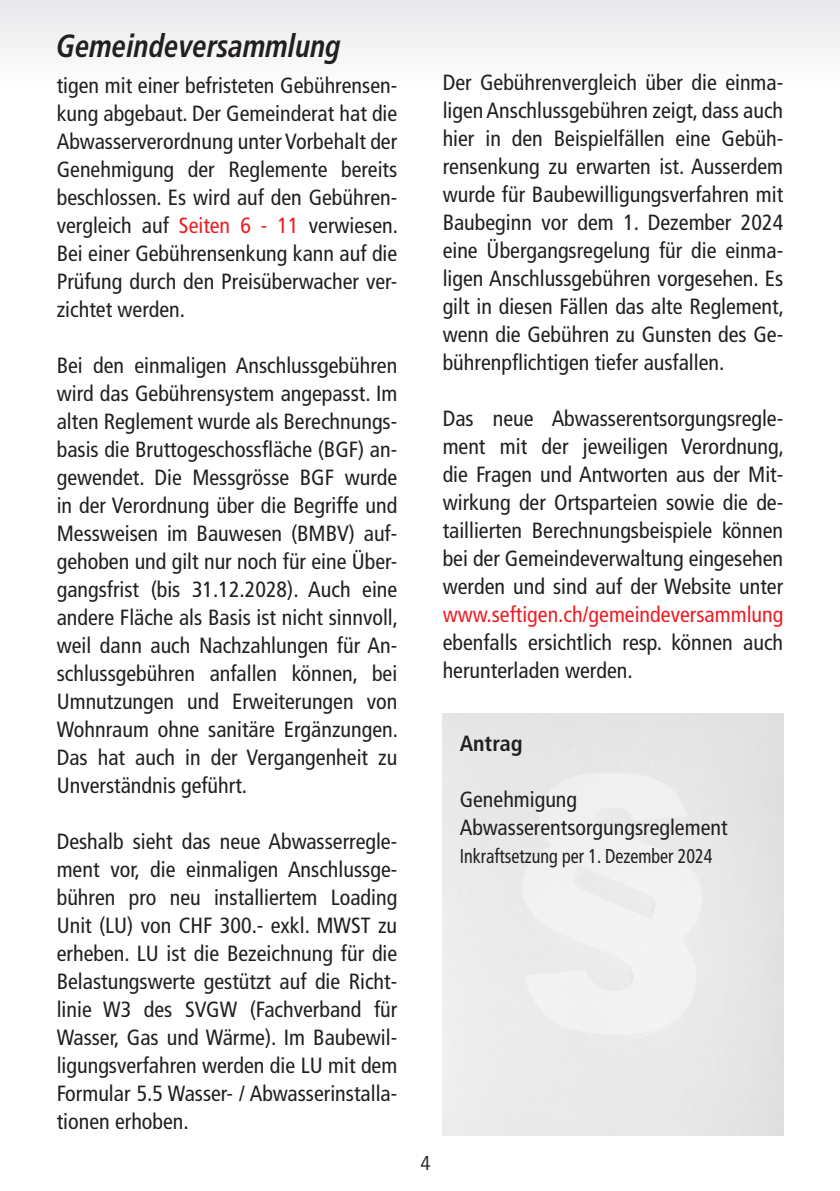
<style>
.page{position:relative;width:840px;height:1191px;background:#fff}
.page>*{position:absolute;margin:0;border:0;box-sizing:border-box;transform-origin:0 0}
.t1{font:italic 700 condensed 32px "Frutiger LT Std";color:#231f20;scale:.9 1}
.t2{font:condensed 22px/28px "Frutiger LT Std";color:#231f20;text-align:justify}
.t3{font:700 condensed 22px "Frutiger LT Std";color:#231f20}
.t4{font:condensed 20px "Frutiger LT Std";color:#231f20;scale:.9 1}
.t5{font:18px "News Gothic Std";color:#231f20}
.s1{color:#ee1d23}
</style>
<div class="page">
<div style="left:0;top:0;width:839px;height:89px;background:#f3f3f4"></div>
<p class="t1" style="left:57px;top:27px;width:317px">Gemeindeversammlung</p>
<p class="t2" style="left:57px;top:72px;width:342px">tigen mit einer befristeten Gebührensen&shy;kung abgebaut. Der Gemeinderat hat die Abwasserverordnung unter Vorbehalt der Genehmigung der Reglemente bereits beschlossen. Es wird auf den Gebühren&shy;vergleich auf <span class="s1">Seiten 6 - 11</span> verwiesen.<br>Bei einer Gebührensenkung kann auf die Prüfung durch den Preisüberwacher ver&shy;zichtet werden.</p>
<p class="t2" style="left:57px;top:352px;width:342px">Bei den einmaligen Anschlussgebühren wird das Gebührensystem angepasst. Im alten Reglement wurde als Berechnungs&shy;basis die Bruttogeschossfläche (BGF) an&shy;gewendet. Die Messgrösse BGF wurde in der Verordnung über die Begriffe und Messweisen im Bauwesen (BMBV) auf&shy;gehoben und gilt nur noch für eine Über&shy;gangsfrist (bis 31.12.2028). Auch eine andere Fläche als Basis ist nicht sinnvoll, weil dann auch Nachzahlungen für An&shy;schlussgebühren anfallen können, bei Umnutzungen und Erweiterungen von Wohnraum ohne sanitäre Ergänzungen.<br>Das hat auch in der Vergangenheit zu Unverständnis geführt.</p>
<p class="t2" style="left:57px;top:828px;width:342px">Deshalb sieht das neue Abwasserregle&shy;ment vor, die einmaligen Anschlussge&shy;bühren pro neu installiertem Loading Unit (LU) von CHF 300.- exkl. MWST zu erheben. LU ist die Bezeichnung für die Belastungswerte gestützt auf die Richt&shy;linie W3 des SVGW (Fachverband für Wasser, Gas und Wärme). Im Baubewil&shy;ligungsverfahren werden die LU mit dem Formular 5.5 Wasser- / Abwasserinstalla&shy;tionen erhoben.</p>
<p class="t2" style="left:442px;top:69px;width:342px">Der Gebührenvergleich über die einma&shy;ligen Anschlussgebühren zeigt, dass auch hier in den Beispielfällen eine Gebüh&shy;rensenkung zu erwarten ist. Ausserdem wurde für Baubewilligungsverfahren mit Baubeginn vor dem 1. Dezember 2024 eine Übergangsregelung für die einma&shy;ligen Anschlussgebühren vorgesehen. Es gilt in diesen Fällen das alte Reglement, wenn die Gebühren zu Gunsten des Ge&shy;bührenpflichtigen tiefer ausfallen.</p>
<p class="t2" style="left:442px;top:405px;width:342px">Das neue Abwasserentsorgungsregle&shy;ment mit der jeweiligen Verordnung, die Fragen und Antworten aus der Mit&shy;wirkung der Ortsparteien sowie die de&shy;taillierten Berechnungsbeispiele können bei der Gemeindeverwaltung eingesehen werden und sind auf der Website unter <span class="s1">www.seftigen.ch/gemeindeversammlung </span>ebenfalls ersichtlich resp. können auch herunterladen werden.</p>
<p class="t3" style="left:459px;top:730px;width:64px">Antrag</p>
<p class="t2" style="left:459px;top:785px;width:119px">Genehmigung</p>
<p class="t2" style="left:459px;top:813px;width:269px">Abwasserentsorgungsreglement</p>
<p class="t4" style="left:459px;top:844px;width:282px">Inkraftsetzung per 1. Dezember 2024</p>
<p class="t5" style="left:420px;top:1151px;width:12px">4</p>
</div>
